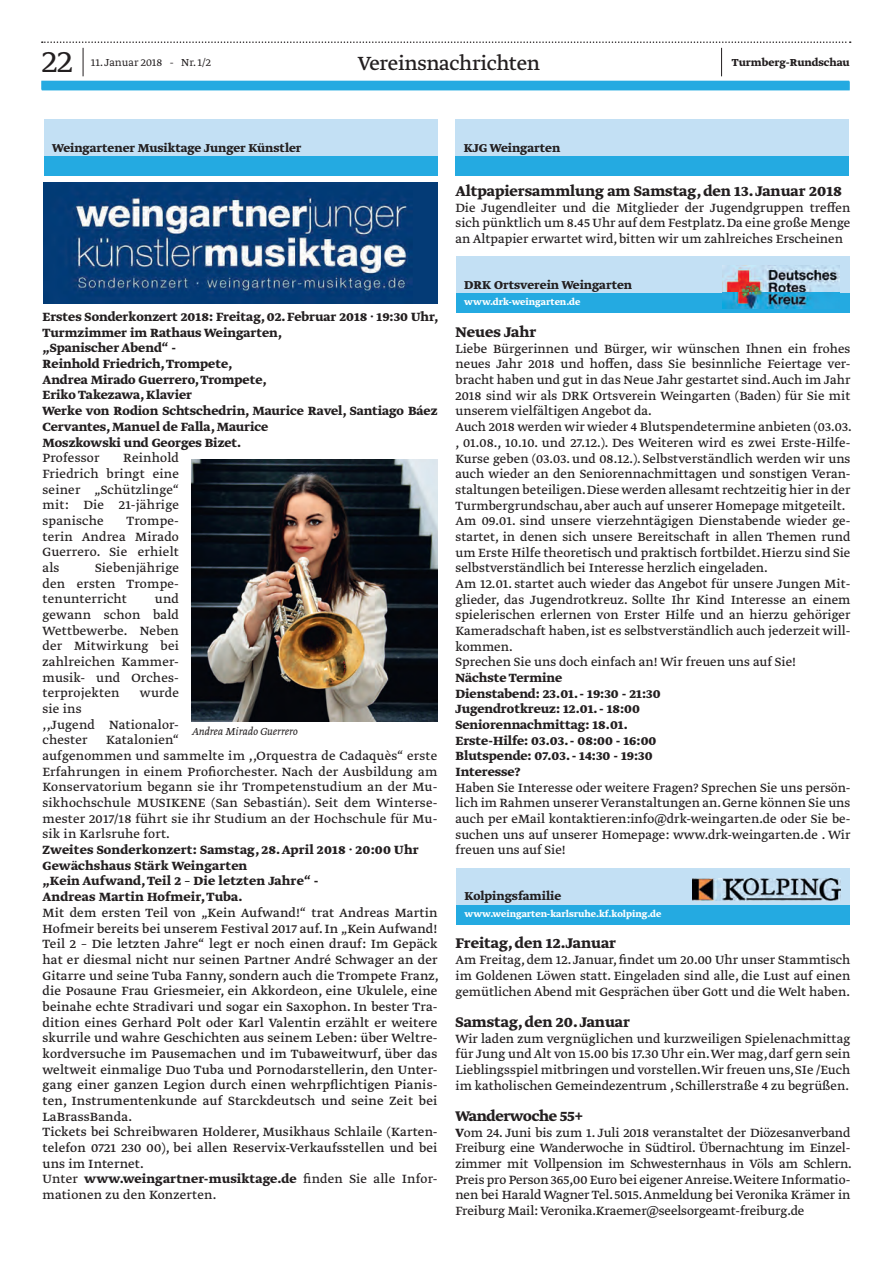
<style>
.page{position:relative;width:893px;height:1263px;background:#fff}
.page>*{position:absolute;margin:0;border:0;box-sizing:border-box;transform-origin:0 0}
.t1{font:300 36px "Greta Text Std";color:#231f20}
.t2{font:22.5px "Greta Text Std";letter-spacing:-.015em;color:#231f20}
.t3{font:700 16.5px "Greta Text Std";color:#231f20}
.t4{font:700 16.5px "Greta Text Std";letter-spacing:-.02em;color:#231f20}
.t5{font:14.1px/15.8px "Greta Text Std Regular Min";color:#231f20;text-align:justify}
.t6{font:14.1px/15.6px "Greta Text Std";letter-spacing:.01em;color:#231f20}
.t7{font:700 14.1px/15.8px "Greta Text Std";color:#231f20}
.t8{font:700 13.5px "Greta Text Std";color:#231f20}
.t9{font:300 12px "Greta Text Std";color:#231f20}
.t10{font:italic 300 12px "Greta Text Std";color:#231f20}
.t11{font:700 12px "Greta Text Std";color:#231f20}
.t12{font:700 10.5px "Greta Text Std";color:#fff}
.s1{font-family:"Greta Text Std Regular Min"}
.s2{font-weight:700}
.s3{font-family:"Greta Text Std";font-weight:700}
</style>
<div class="page">
<svg style="left:42px;top:41px;width:809px;height:35px"></svg>
<div style="left:41px;top:81px;width:808px;height:9px;background:#24aae1"></div>
<div style="left:456px;top:867px;width:394px;height:57px;background:#c3e0f4"></div>
<div style="left:456px;top:904px;width:394px;height:20px;background:#24aae1"></div>
<img style="left:692px;top:878px;width:148px;height:23px">
<div style="left:44px;top:119px;width:393px;height:57px;background:#c3e0f4"></div>
<div style="left:44px;top:156px;width:393px;height:20px;background:#24aae1"></div>
<img style="left:44px;top:182px;width:393px;height:121px">
<img style="left:192px;top:459px;width:245px;height:262px">
<div style="left:455px;top:119px;width:394px;height:57px;background:#c3e0f4"></div>
<div style="left:455px;top:156px;width:394px;height:20px;background:#24aae1"></div>
<div style="left:456px;top:256px;width:393px;height:57px;background:#c3e0f4"></div>
<div style="left:456px;top:293px;width:393px;height:20px;background:#24aae1"></div>
<img style="left:723px;top:265px;width:117px;height:44px">
<h1 class="t1" style="left:42px;top:41px;width:32px">22</h1>
<p class="t9" style="left:91px;top:56px;width:122px">11. Januar 2018 - Nr. 1/2</p>
<h2 class="t2" style="left:358px;top:50px;width:184px">Vereinsnachrichten</h2>
<p class="t11" style="left:732px;top:56px;width:119px">Turmberg-Rundschau</p>
<p class="t8" style="left:52px;top:140px;width:251px">Weingartener Musiktage Junger Künstler</p>
<p class="t7" style="left:43px;top:310px;width:398px">Erstes Sonderkonzert 2018: Freitag, 02. Februar 2018 · 19:30 Uhr, Turmzimmer im Rathaus Weingarten,<br>„Spanischer Abend“ -<br>Reinhold Friedrich, Trompete,<br>Andrea Mirado Guerrero, Trompete,<br>Eriko Takezawa, Klavier<br>Werke von Rodion Schtschedrin, Maurice Ravel, Santiago Báez Cervantes, Manuel de Falla, Maurice<br>Moszkowski und Georges Bizet.</p>
<p class="t5" style="left:43px;top:451px;width:58px">Professor</p>
<p class="t5" style="left:43px;top:451px;width:138px;text-indent:81px">Reinhold Friedrich bringt eine seiner „Schützlinge“ mit: Die 21-jährige spanische</p>
<p class="t5" style="left:43px;top:514px;width:138px;text-indent:84px">Trompe&shy;terin Andrea Mirado Guerrero. Sie erhielt als</p>
<p class="t5" style="left:43px;top:561px;width:138px;text-indent:53px">Siebenjährige den ersten Trompe&shy;tenunterricht</p>
<p class="t5" style="left:43px;top:592px;width:138px;text-indent:112px">und gewann schon bald Wettbewerbe. Neben der Mitwirkung bei zahlreichen Kammer&shy;musik- und Orches&shy;terprojekten</p>
<p class="t5" style="left:140px;top:686px;width:41px">wurde</p>
<p class="t5" style="left:43px;top:702px;width:138px;text-align:left">sie ins<br>,,Jugend Nationalor&shy;chester</p>
<p class="t10" style="left:192px;top:724px;width:107px">Andrea Mirado Guerrero</p>
<p class="t5" style="left:43px;top:733px;width:396px;text-align:left;text-indent:64px">Katalonien“<br>aufgenommen und sammelte im ,,Orquestra de Cadaquès“ erste Erfahrungen in einem Profiorchester. Nach der Ausbildung am Konservatorium begann sie ihr Trompetenstudium an der Mu&shy;sikhochschule MUSIKENE (San Sebastián). Seit dem Winterse&shy;mester 2017/18 führt sie ihr Studium an der Hochschule für Mu&shy;sik in Karlsruhe fort.</p>
<p class="t7" style="left:43px;top:843px;width:378px">Zweites Sonderkonzert: Samstag, 28. April 2018 · 20:00 Uhr Gewächshaus Stärk Weingarten<br>„Kein Aufwand, Teil 2 – Die letzten Jahre“ -<br>Andreas Martin Hofmeir, Tuba.</p>
<p class="t6" style="left:43px;top:905px;width:398px">Mit dem ersten Teil von „Kein Aufwand!“ trat Andreas Martin Hofmeir bereits bei unserem Festival 2017 auf. In „Kein Aufwand!<br>Teil 2 – Die letzten Jahre“ legt er noch einen drauf: Im Gepäck hat er diesmal nicht nur seinen Partner André Schwager an der Gitarre und seine Tuba Fanny, sondern auch die Trompete Franz, die Posaune Frau Griesmeier, ein Akkordeon, eine Ukulele, eine beinahe echte Stradivari und sogar ein Saxophon. In bester Tra&shy;dition eines Gerhard Polt oder Karl Valentin erzählt er weitere skurrile und wahre Geschichten aus seinem Leben: über Weltre&shy;kordversuche im Pausemachen und im Tubaweitwurf, über das weltweit einmalige Duo Tuba und Pornodarstellerin, den Unter&shy;gang einer ganzen Legion durch einen wehrpflichtigen Pianis&shy;ten, Instrumentenkunde auf Starckdeutsch und seine Zeit bei LaBrassBanda.<br>Tickets bei Schreibwaren Holderer, Musikhaus Schlaile (Karten&shy;telefon 0721 230 00), bei allen Reservix-Verkaufsstellen und bei uns im Internet.<br><span class="s1">Unter</span> <span class="s2">www.weingartner-musiktage.de</span> <span class="s1">finden Sie alle Infor-</span></p>
<p class="t5" style="left:43px;top:1187px;width:175px">mationen zu den Konzerten.</p>
<p class="t8" style="left:464px;top:140px;width:98px">KJG Weingarten</p>
<p class="t3" style="left:455px;top:181px;width:388px">Altpapiersammlung am Samstag, den 13. Januar 2018</p>
<p class="t5" style="left:455px;top:200px;width:396px">Die Jugendleiter und die Mitglieder der Jugendgruppen treffen sich pünktlich um 8.45 Uhr auf dem Festplatz. Da eine große Menge an Altpapier erwartet wird, bitten wir um zahlreiches Erscheinen</p>
<p class="t8" style="left:464px;top:276px;width:169px">DRK Ortsverein Weingarten</p>
<p class="t12" style="left:464px;top:296px;width:118px">www.drk-weingarten.de</p>
<p class="t3" style="left:455px;top:322px;width:82px">Neues Jahr</p>
<p class="t5" style="left:455px;top:341px;width:398px;text-align:left">Liebe Bürgerinnen und Bürger, wir wünschen Ihnen ein frohes neues Jahr 2018 und hoffen, dass Sie besinnliche Feiertage ver&shy;bracht haben und gut in das Neue Jahr gestartet sind.Auch im Jahr 2018 sind wir als DRK Ortsverein Weingarten (Baden) für Sie mit unserem vielfältigen Angebot da.<br>Auch 2018 werden wir wieder 4 Blutspendetermine anbieten (03.03. , 01.08., 10.10. und 27.12.). Des Weiteren wird es zwei Erste-Hilfe-Kurse geben (03.03. und 08.12.). Selbstverständlich werden wir uns auch wieder an den Seniorennachmittagen und sonstigen Veran&shy;staltungen beteiligen. Diese werden allesamt rechtzeitig hier in der Turmbergrundschau, aber auch auf unserer Homepage mitgeteilt.<br>Am 09.01. sind unsere vierzehntägigen Dienstabende wieder ge&shy;startet, in denen sich unsere Bereitschaft in allen Themen rund um Erste Hilfe theoretisch und praktisch fortbildet. Hierzu sind Sie selbstverständlich bei Interesse herzlich eingeladen.<br>Am 12.01. startet auch wieder das Angebot für unsere Jungen Mit&shy;glieder, das Jugendrotkreuz. Sollte Ihr Kind Interesse an einem spielerischen erlernen von Erster Hilfe und an hierzu gehöriger Kameradschaft haben, ist es selbstverständlich auch jederzeit will&shy;kommen.<br>Sprechen Sie uns doch einfach an! Wir freuen uns auf Sie!</p>
<p class="t7" style="left:455px;top:670px;width:207px">Nächste Termine<br>Dienstabend: 23.01. - 19:30 - 21:30<br>Jugendrotkreuz: 12.01. - 18:00<br>Seniorennachmittag: 18.01.<br>Erste-Hilfe: 03.03. - 08:00 - 16:00<br>Blutspende: 07.03. - 14:30 - 19:30<br>Interesse?</p>
<p class="t5" style="left:455px;top:780px;width:396px">Haben Sie Interesse oder weitere Fragen? Sprechen Sie uns persön&shy;lich im Rahmen unserer Veranstaltungen an. Gerne können Sie uns auch per eMail kontaktieren:info@drk-weingarten.de oder Sie be&shy;suchen uns auf unserer Homepage: www.drk-weingarten.de . Wir freuen uns auf Sie!</p>
<p class="t8" style="left:465px;top:888px;width:98px">Kolpingsfamilie</p>
<p class="t12" style="left:465px;top:908px;width:198px">www.weingarten-karlsruhe.kf.kolping.de</p>
<p class="t3" style="left:455px;top:934px;width:162px">Freitag, den 12.Januar</p>
<p class="t5" style="left:455px;top:953px;width:396px">Am Freitag, dem 12. Januar, findet um 20.00 Uhr unser Stammtisch im Goldenen Löwen statt. Eingeladen sind alle, die Lust auf einen gemütlichen Abend mit Gesprächen über Gott und die Welt haben.</p>
<p class="t3" style="left:455px;top:1012px;width:176px">Samstag, den 20. Januar</p>
<p class="t5" style="left:455px;top:1031px;width:396px">Wir laden zum vergnüglichen und kurzweiligen Spielenachmittag für Jung und Alt von 15.00 bis 17.30 Uhr ein. Wer mag, darf gern sein Lieblingsspiel mitbringen und vorstellen.Wir freuen uns, SIe /Euch im katholischen Gemeindezentrum , Schillerstraße 4 zu begrüßen.</p>
<p class="t4" style="left:455px;top:1106px;width:129px">Wanderwoche 55+</p>
<p class="t5" style="left:455px;top:1125px;width:398px"><span class="s3">V</span>om 24. Juni bis zum 1. Juli 2018 veranstaltet der Diözesanverband Freiburg eine Wanderwoche in Südtirol. Übernachtung im Einzel&shy;zimmer mit Vollpension im Schwesternhaus in Völs am Schlern.<br>Preis pro Person 365,00 Euro bei eigener Anreise.Weitere Informatio&shy;nen bei Harald Wagner Tel. 5015. Anmeldung bei Veronika Krämer in Freiburg Mail: Veronika.Kraemer@seelsorgeamt-freiburg.de</p>
</div>
